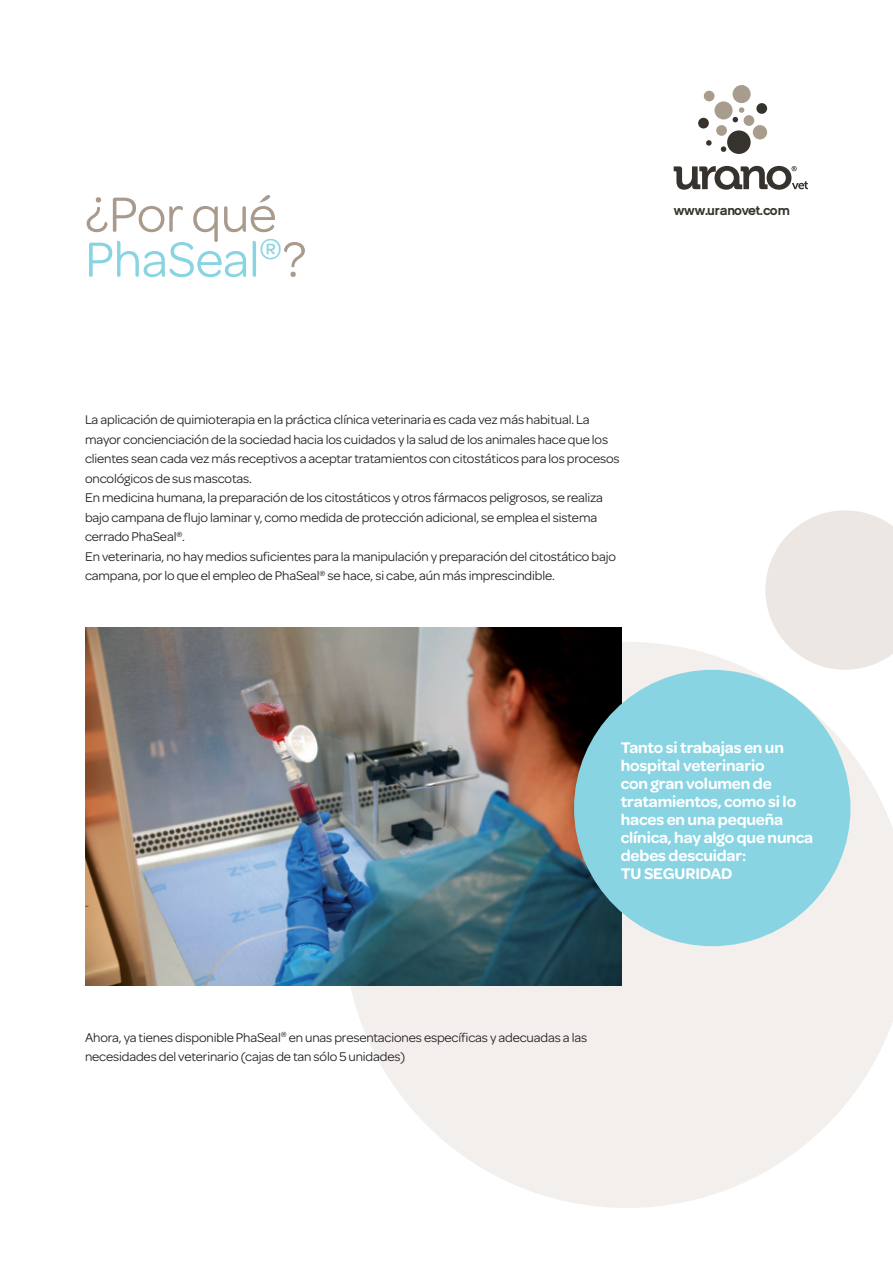
<style>
.page{position:relative;width:893px;height:1263px;background:#fff}
.page>*{position:absolute;margin:0;border:0;box-sizing:border-box;transform-origin:0 0}
.t1{font:52.5px "Omnes";letter-spacing:-.01em;color:#88d4e2}
.t2{font:52.5px "Omnes";letter-spacing:-.01em;color:#a99a8c}
.t3{font:600 16.5px/18px "Omnes";letter-spacing:-.01em;color:#fff}
.t4{font:13.5px/19.5px "Omnes";letter-spacing:-.01em;color:#231f20}
.t5{font:13.5px "Chalet New York Nineteen Sixty";color:#36332e}
.s1{color:#a99a8c}
</style>
<div class="page">
<svg style="left:344px;top:642px;width:549px;height:566px;fill:#f2efed"></svg>
<svg style="left:765px;top:510px;width:128px;height:160px"></svg>
<img style="left:85px;top:627px;width:537px;height:358px">
<div style="left:574px;top:670px;width:276px;height:276px;background:#88d4e2;border-radius:50%"></div>
<svg style="left:704px;top:85px;width:63px;height:67px"></svg>
<div style="left:698px;top:118px;width:11px;height:10px;background:#36332e;border-radius:50%"></div>
<div style="left:756px;top:103px;width:11px;height:11px;background:#36332e;border-radius:50%"></div>
<div style="left:727px;top:130px;width:24px;height:24px;background:#36332e;border-radius:50%"></div>
<svg style="left:674px;top:166px;width:134px;height:24px"></svg>
<p class="t2" style="left:85px;top:185px;width:193px">¿Por qué</p>
<p class="t1" style="left:85px;top:230px;width:223px">PhaSeal<sup>®</sup><span class="s1">?</span></p>
<p class="t5" style="left:674px;top:201px;width:118px">www.uranovet.com</p>
<p class="t4" style="left:85px;top:410px;width:536px">La aplicación de quimioterapia en la práctica clínica veterinaria es cada vez más habitual. La mayor concienciación de la sociedad hacia los cuidados y la salud de los animales hace que los clientes sean cada vez más receptivos a aceptar tratamientos con citostáticos para los procesos oncológicos de sus mascotas.</p>
<p class="t4" style="left:85px;top:488px;width:520px">En medicina humana, la preparación de los citostáticos y otros fármacos peligrosos, se realiza bajo campana de flujo laminar y, como medida de protección adicional, se emplea el sistema cerrado PhaSeal<sup>®</sup>.</p>
<p class="t4" style="left:85px;top:547px;width:532px">En veterinaria, no hay medios suficientes para la manipulación y preparación del citostático bajo campana, por lo que el empleo de PhaSeal<sup>®</sup> se hace, si cabe, aún más imprescindible.</p>
<p class="t3" style="left:621px;top:739px;width:194px">Tanto si trabajas en un hospital veterinario<br>con gran volumen de tratamientos, como si lo haces en una pequeña clínica, hay algo que nunca debes descuidar:</p>
<p class="t3" style="left:621px;top:865px;width:113px">TU SEGURIDAD</p>
<p class="t4" style="left:85px;top:1027px;width:504px">Ahora, ya tienes disponible PhaSeal<sup>®</sup> en unas presentaciones específicas y adecuadas a las necesidades del veterinario (cajas de tan sólo 5 unidades)</p>
</div>
